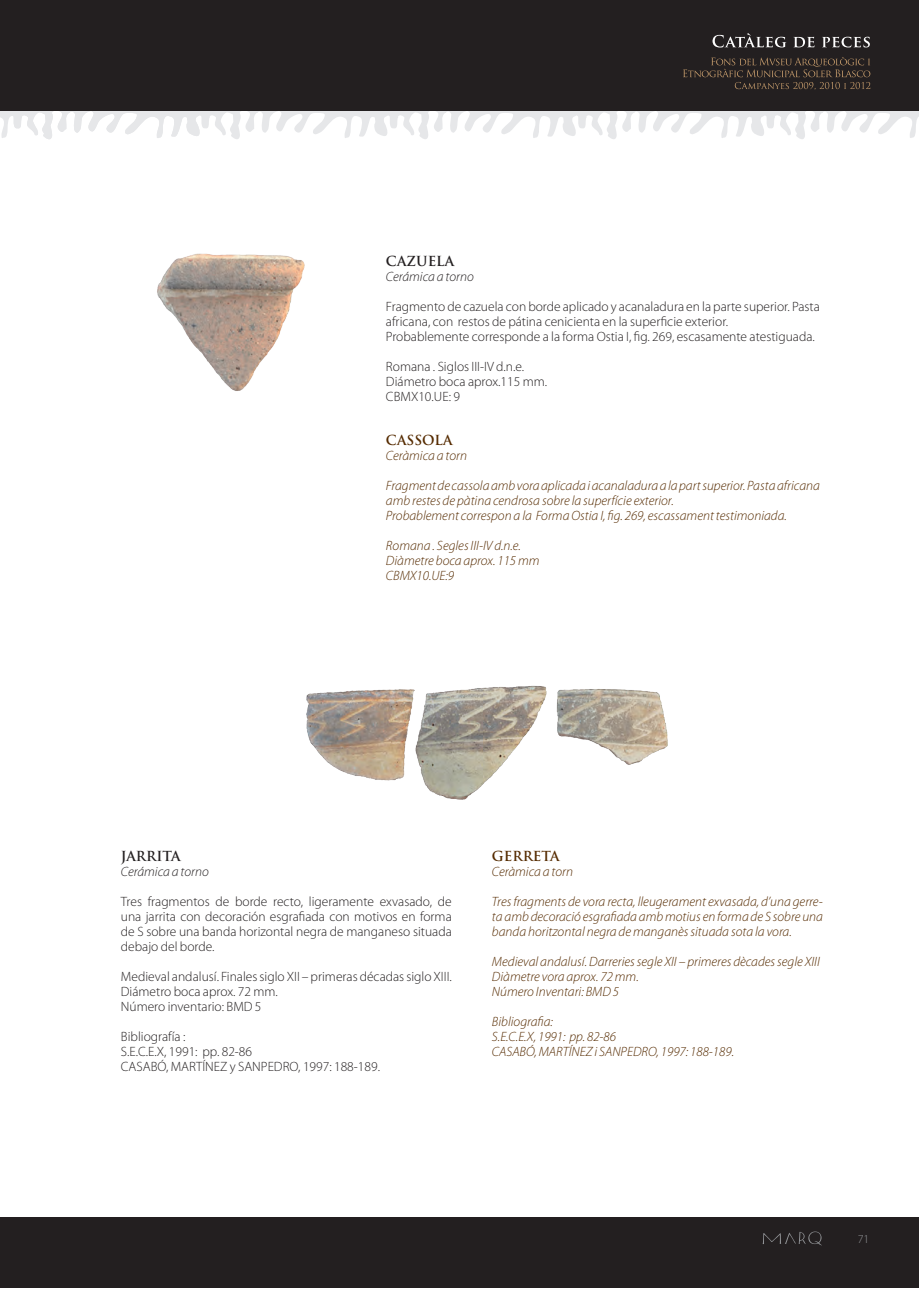
<style>
.page{position:relative;width:919px;height:1289px;background:#fff}
.page>*{position:absolute;margin:0;border:0;box-sizing:border-box;transform-origin:0 0}
.t1{font:italic 300 13.5px/15px "Myriad Pro";color:#552b00}
.t2{font:300 13.5px/15px "Myriad Pro";color:#231f20}
.t3{font:italic 300 13.5px "Myriad Pro";color:#231f20}
.t4{font:700 13.5px "Trajan Pro";color:#231f20}
.t5{font:700 13.5px "Trajan Pro";color:#552b00}
.t6{font:300 12px "Myriad Pro";color:#939598}
</style>
<div class="page">
<div style="left:0;top:1217px;width:13px;height:71px;background:#231f20"></div>
<div style="left:0;top:0;width:13px;height:110px;background:#231f20"></div>
<div style="left:14px;top:1217px;width:904px;height:71px;background:#231f20"></div>
<svg style="left:762px;top:1231px;width:59px;height:14px"></svg>
<svg style="left:0;top:110px;width:918px;height:30px"></svg>
<div style="left:13px;top:0;width:905px;height:110px;background:#231f20"></div>
<svg style="left:712px;top:33px;width:74px;height:14px"></svg>
<svg style="left:793px;top:37px;width:21px;height:10px"></svg>
<svg style="left:822px;top:37px;width:47px;height:10px"></svg>
<svg style="left:683px;top:57px;width:187px;height:33px"></svg>
<img style="left:306px;top:685px;width:362px;height:115px">
<img style="left:157px;top:253px;width:148px;height:138px">
<p class="t4" style="left:386px;top:253px;width:70px">CAZUELA</p>
<p class="t3" style="left:386px;top:269px;width:89px">Cerámica a torno</p>
<p class="t2" style="left:386px;top:299px;width:435px">Fragmento de cazuela con borde aplicado y acanaladura en la parte superior. Pasta africana, con restos de pátina cenicienta en la superficie exterior.<br>Probablemente corresponde a la forma Ostia I, fig. 269, escasamente atestiguada.</p>
<p class="t2" style="left:386px;top:359px;width:163px">Romana . Siglos III-IV d.n.e.<br>Diámetro boca aprox.115 mm.<br>CBMX10.UE: 9</p>
<p class="t5" style="left:386px;top:431px;width:68px">CASSOLA</p>
<p class="t1" style="left:386px;top:447px;width:83px">Ceràmica a torn</p>
<p class="t1" style="left:386px;top:477px;width:435px">Fragment de cassola amb vora aplicada i acanaladura a la part superior. Pasta africana amb restes de pàtina cendrosa sobre la superfície exterior.<br>Probablement correspon a la Forma Ostia I, fig. 269, escassament testimoniada.</p>
<p class="t1" style="left:386px;top:537px;width:155px">Romana . Segles III-IV d.n.e.<br>Diàmetre boca aprox. 115 mm<br>CBMX10.UE:9</p>
<p class="t4" style="left:121px;top:847px;width:61px">JARRITA</p>
<p class="t3" style="left:121px;top:863px;width:89px">Cerámica a torno</p>
<p class="t2" style="left:121px;top:893px;width:332px;text-align:justify">Tres fragmentos de borde recto, ligeramente exvasado, de una jarrita con decoración esgrafiada con motivos en forma de S sobre una banda horizontal negra de manganeso situada debajo del borde.</p>
<p class="t2" style="left:121px;top:968px;width:332px">Medieval andalusí. Finales siglo XII – primeras décadas siglo XIII.<br>Diámetro boca aprox. 72 mm.<br>Número inventario: BMD 5</p>
<p class="t2" style="left:121px;top:1028px;width:260px">Bibliografía :<br>S.E.C.E.X, 1991: pp. 82-86<br>CASABÓ, MARTÍNEZ y SANPEDRO, 1997: 188-189.</p>
<p class="t5" style="left:492px;top:847px;width:69px">GERRETA</p>
<p class="t1" style="left:492px;top:863px;width:83px">Ceràmica a torn</p>
<p class="t1" style="left:492px;top:893px;width:332px;text-align:justify">Tres fragments de vora recta, lleugerament exvasada, d’una gerre&shy;ta amb decoració esgrafiada amb motius en forma de S sobre una banda horitzontal negra de manganès situada sota la vora.</p>
<p class="t1" style="left:492px;top:953px;width:329px">Medieval andalusí. Darreries segle XII – primeres dècades segle XIII<br>Diàmetre vora aprox. 72 mm.<br>Número Inventari: BMD 5</p>
<p class="t1" style="left:492px;top:1013px;width:243px">Bibliografia:<br>S.E.C.E.X, 1991: pp. 82-86<br>CASABÓ, MARTÍNEZ i SANPEDRO, 1997: 188-189.</p>
<p class="t6" style="left:857px;top:1231px;width:13px">71</p>
</div>
